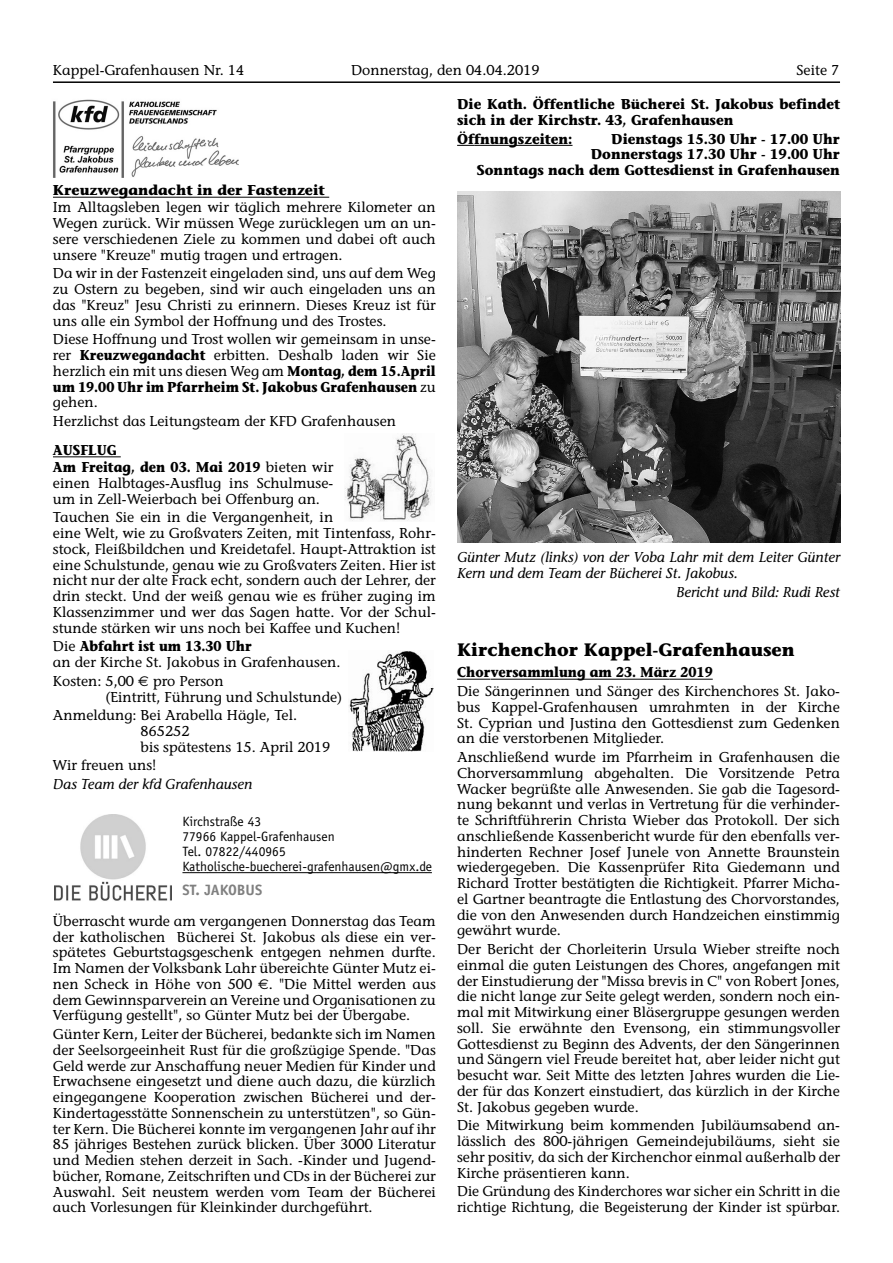
<style>
.page{position:relative;width:893px;height:1263px;background:#fff}
.page>*{position:absolute;margin:0;border:0;box-sizing:border-box;transform-origin:0 0}
.t1{font:700 18px "Stone Informal";color:#000}
.t2{font:700 15px "Officina Sans";color:#808080}
.t3{font:14.25px/15.8px "Stone Informal";color:#000;text-align:justify}
.t4{font:700 14.25px/15.8px "Stone Informal";color:#000;scale:.95 1}
.t5{font:italic 14.25px/15.8px "Stone Informal";color:#000}
.t6{font:700 14.25px "Stone Informal";color:#000}
.t7{font:700 14.25px "Stone Informal";color:#000;scale:.9 1}
.t8{font:13.5px/15px "Officina Sans";color:#000}
.s1{font-weight:700}
.s2{font-family:"Euro Sans"}
</style>
<div class="page">
<hr style="left:53px;top:81px;width:787px;height:2px;background:#000">
<svg style="left:53px;top:197px;width:19px;height:1px"></svg>
<hr style="left:72px;top:197px;width:257px;height:1px;background:#000">
<hr style="left:53px;top:456px;width:68px;height:1px;background:#000">
<svg style="left:457px;top:145px;width:17px;height:1px"></svg>
<hr style="left:474px;top:145px;width:98px;height:1px;background:#000">
<hr style="left:457px;top:679px;width:33px;height:1px;background:#000">
<hr style="left:490px;top:679px;width:179px;height:1px;background:#000">
<hr style="left:669px;top:679px;width:43px;height:1px;background:#000">
<img style="left:53px;top:99px;width:186px;height:79px">
<img style="left:55px;top:814px;width:116px;height:87px">
<svg style="left:182px;top:872px;width:25px;height:1px"></svg>
<hr style="left:207px;top:872px;width:32px;height:1px;background:#000">
<hr style="left:239px;top:872px;width:43px;height:1px;background:#000">
<svg style="left:282px;top:872px;width:36px;height:1px"></svg>
<hr style="left:318px;top:872px;width:108px;height:1px;background:#000">
<img style="left:345px;top:434px;width:87px;height:87px">
<img style="left:349px;top:651px;width:84px;height:101px">
<img style="left:457px;top:192px;width:383px;height:350px">
<p class="t3" style="left:53px;top:64px;width:193px">Kappel-Grafenhausen Nr. 14</p>
<p class="t3" style="left:351px;top:64px;width:190px">Donnerstag, den 04.04.2019</p>
<p class="t3" style="left:796px;top:64px;width:44px">Seite 7</p>
<p class="t6" style="left:53px;top:185px;width:273px">Kreuzwegandacht in der Fastenzeit</p>
<p class="t3" style="left:53px;top:201px;width:384px">Im Alltagsleben legen wir täglich mehrere Kilometer an Wegen zurück. Wir müssen Wege zurücklegen um an un&shy;sere verschiedenen Ziele zu kommen und dabei oft auch unsere "Kreuze" mutig tragen und ertragen.</p>
<p class="t3" style="left:53px;top:267px;width:384px">Da wir in der Fastenzeit eingeladen sind, uns auf dem Weg zu Ostern zu begeben, sind wir auch eingeladen uns an das "Kreuz" Jesu Christi zu erinnern. Dieses Kreuz ist für uns alle ein Symbol der Hoffnung und des Trostes.</p>
<p class="t3" style="left:53px;top:333px;width:384px">Diese Hoffnung und Trost wollen wir gemeinsam in unse&shy;rer <span class="s1">Kreuzwegandacht</span> erbitten. Deshalb laden wir Sie herzlich ein mit uns diesen Weg am <span class="s1">Montag, dem 15.April um 19.00 Uhr im Pfarrheim St. Jakobus Grafenhausen</span> zu gehen.</p>
<p class="t3" style="left:53px;top:415px;width:344px">Herzlichst das Leitungsteam der KFD Grafenhausen</p>
<p class="t3" style="left:53px;top:444px;width:282px;line-height:16.2px;text-align:left"><span class="s1">AUSFLUG<br>Am Freitag, den 03. Mai 2019</span> bieten wir einen Halbtages-Ausflug ins Schulmuse&shy;um in Zell-Weierbach bei Offenburg an.</p>
<p class="t3" style="left:53px;top:511px;width:384px;text-align:left">Tauchen Sie ein in die Vergangenheit, in<br>eine Welt, wie zu Großvaters Zeiten, mit Tintenfass, Rohr&shy;stock, Fleißbildchen und Kreidetafel. Haupt-Attraktion ist eine Schulstunde, genau wie zu Großvaters Zeiten. Hier ist nicht nur der alte Frack echt, sondern auch der Lehrer, der drin steckt. Und der weiß genau wie es früher zuging im Klassenzimmer und wer das Sagen hatte. Vor der Schul&shy;stunde stärken wir uns noch bei Kaffee und Kuchen!</p>
<p class="t3" style="left:53px;top:640px;width:289px">Die <span class="s1">Abfahrt ist um 13.30 Uhr<br></span>an der Kirche St. Jakobus in Grafenhausen.</p>
<p class="t3" style="left:105px;top:674px;width:238px;text-indent:-53px">Kosten: 5,00 <span class="s2">€</span> pro Person<br>(Eintritt, Führung und Schulstunde)</p>
<p class="t3" style="left:141px;top:709px;width:191px;text-align:left;text-indent:-88px">Anmeldung: Bei Arabella Hägle, Tel.<br>865252<br>bis spätestens 15. April 2019</p>
<p class="t3" style="left:53px;top:759px;width:105px">Wir freuen uns!</p>
<p class="t5" style="left:53px;top:778px;width:201px">Das Team der kfd Grafenhausen</p>
<p class="t8" style="left:182px;top:815px;width:251px">Kirchstraße 43<br>77966 Kappel-Grafenhausen<br>Tel. 07822/440965<br>Katholische-buecherei-grafenhausen@gmx.de</p>
<p class="t2" style="left:182px;top:884px;width:81px">ST. JAKOBUS</p>
<p class="t3" style="left:53px;top:915px;width:384px">Überrascht wurde am vergangenen Donnerstag das Team der katholischen Bücherei St. Jakobus als diese ein ver&shy;spätetes Geburtstagsgeschenk entgegen nehmen durfte.<br>Im Namen der Volksbank Lahr übereichte Günter Mutz ei&shy;nen Scheck in Höhe von 500 <span class="s2">€</span>. "Die Mittel werden aus dem Gewinnsparverein an Vereine und Organisationen zu Verfügung gestellt", so Günter Mutz bei der Übergabe.</p>
<p class="t3" style="left:53px;top:1028px;width:384px">Günter Kern, Leiter der Bücherei, bedankte sich im Namen der Seelsorgeeinheit Rust für die großzügige Spende. "Das Geld werde zur Anschaffung neuer Medien für Kinder und Erwachsene eingesetzt und diene auch dazu, die kürzlich eingegangene Kooperation zwischen Bücherei und der-Kindertagesstätte Sonnenschein zu unterstützen", so Gün&shy;ter Kern. Die Bücherei konnte im vergangenen Jahr auf ihr 85 jähriges Bestehen zurück blicken. Über 3000 Literatur und Medien stehen derzeit in Sach. -Kinder und Jugend&shy;bücher, Romane, Zeitschriften und CDs in der Bücherei zur Auswahl. Seit neustem werden vom Team der Bücherei auch Vorlesungen für Kleinkinder durchgeführt.</p>
<p class="t4" style="left:457px;top:98px;width:404px">Die Kath. Öffentliche Bücherei St. Jakobus befindet sich in der Kirchstr. 43, Grafenhausen</p>
<p class="t4" style="left:457px;top:132px;width:123px">Öffnungszeiten:</p>
<p class="t4" style="left:477px;top:132px;width:384px;text-align:right">Dienstags 15.30 Uhr - 17.00 Uhr<br>Donnerstags 17.30 Uhr - 19.00 Uhr<br>Sonntags nach dem Gottesdienst in Grafenhausen</p>
<p class="t5" style="left:457px;top:551px;width:384px">Günter Mutz (links) von der Voba Lahr mit dem Leiter Günter<br>Kern und dem Team der Bücherei St. Jakobus.</p>
<p class="t5" style="left:676px;top:585px;width:165px">Bericht und Bild: Rudi Rest</p>
<p class="t1" style="left:457px;top:643px;width:339px">Kirchenchor Kappel-Grafenhausen</p>
<p class="t7" style="left:457px;top:667px;width:285px">Chorversammlung am 23. März 2019</p>
<p class="t3" style="left:457px;top:685px;width:384px">Die Sängerinnen und Sänger des Kirchenchores St. Jako&shy;bus Kappel-Grafenhausen umrahmten in der Kirche St. Cyprian und Justina den Gottesdienst zum Gedenken an die verstorbenen Mitglieder.</p>
<p class="t3" style="left:457px;top:751px;width:384px">Anschließend wurde im Pfarrheim in Grafenhausen die Chorversammlung abgehalten. Die Vorsitzende Petra Wacker begrüßte alle Anwesenden. Sie gab die Tagesord&shy;nung bekannt und verlas in Vertretung für die verhinder&shy;te Schriftführerin Christa Wieber das Protokoll. Der sich anschließende Kassenbericht wurde für den ebenfalls ver&shy;hinderten Rechner Josef Junele von Annette Braunstein wiedergegeben. Die Kassenprüfer Rita Giedemann und Richard Trotter bestätigten die Richtigkeit. Pfarrer Micha&shy;el Gartner beantragte die Entlastung des Chorvorstandes, die von den Anwesenden durch Handzeichen einstimmig gewährt wurde.</p>
<p class="t3" style="left:457px;top:943px;width:384px">Der Bericht der Chorleiterin Ursula Wieber streifte noch einmal die guten Leistungen des Chores, angefangen mit der Einstudierung der "Missa brevis in C" von Robert Jones, die nicht lange zur Seite gelegt werden, sondern noch ein&shy;mal mit Mitwirkung einer Bläsergruppe gesungen werden soll. Sie erwähnte den Evensong, ein stimmungsvoller Gottesdienst zu Beginn des Advents, der den Sängerinnen und Sängern viel Freude bereitet hat, aber leider nicht gut besucht war. Seit Mitte des letzten Jahres wurden die Lie&shy;der für das Konzert einstudiert, das kürzlich in der Kirche St. Jakobus gegeben wurde.</p>
<p class="t3" style="left:457px;top:1119px;width:384px">Die Mitwirkung beim kommenden Jubiläumsabend an&shy;lässlich des 800-jährigen Gemeindejubiläums, sieht sie sehr positiv, da sich der Kirchenchor einmal außerhalb der Kirche präsentieren kann.</p>
<p class="t3" style="left:457px;top:1185px;width:384px">Die Gründung des Kinderchores war sicher ein Schritt in die richtige Richtung, die Begeisterung der Kinder ist spürbar.</p>
</div>
